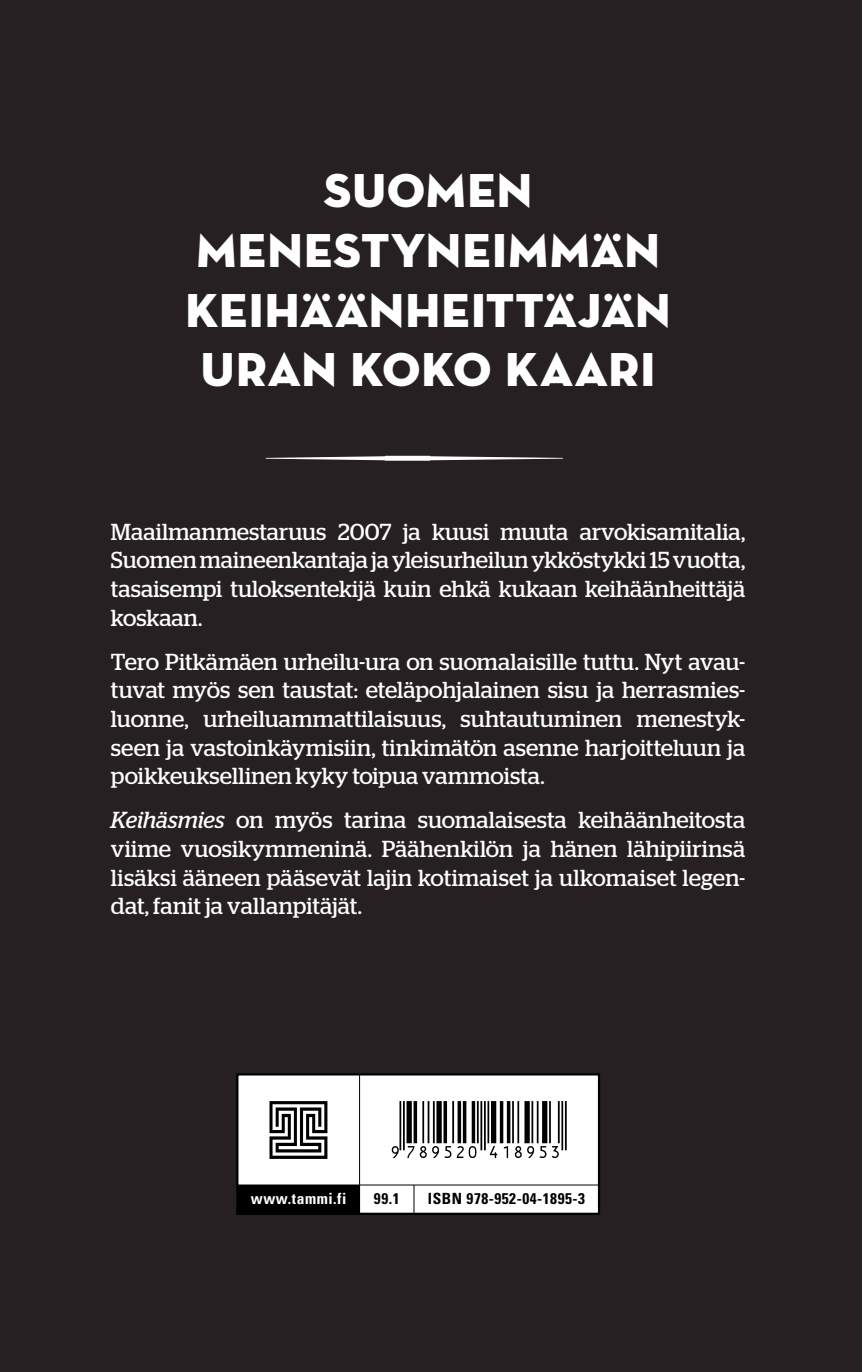
<style>
.page{position:relative;width:862px;height:1372px;background:#fff}
.page>*{position:absolute;margin:0;border:0;box-sizing:border-box;transform-origin:0 0}
.t1{font:48.6px/59.4px "Neutra Display Titling";letter-spacing:.02em;color:#fff;text-align:center}
.t2{font:23.18px/28.6px "Stag";color:#fff;text-align:justify}
.t3{font:700 condensed 15.53px "Univers LT Std";letter-spacing:.035em;color:#000}
.t4{font:700 condensed 15.53px "Univers LT Std";letter-spacing:.035em;color:#fff}
.s1{font-style:italic}
</style>
<div class="page">
<div style="left:0;top:0;width:861px;height:1371px;background:#262023"></div>
<div style="left:237px;top:1074px;width:361px;height:139px;background:#fff"></div>
<div style="left:236px;top:1073px;width:363px;height:141px;border:2px solid #000"></div>
<hr style="left:359px;top:1074px;width:1px;height:139px;background:#000">
<hr style="left:237px;top:1184px;width:361px;height:1px;background:#000">
<svg style="left:413px;top:1184px;width:1px;height:29px"></svg>
<div style="left:237px;top:1184px;width:122px;height:29px;background:#000"></div>
<svg style="left:269px;top:1101px;width:58px;height:57px"></svg>
<svg style="left:391px;top:1101px;width:168px;height:56px"></svg>
<hr style="left:564px;top:1100px;width:2px;height:50px;background:#000">
<hr style="left:561px;top:1100px;width:2px;height:50px;background:#000">
<svg style="left:265px;top:455px;width:298px;height:5px"></svg>
<h1 class="t1" style="left:185px;top:160px;width:486px">SUOMEN<br>MENESTYNEIMMÄN<br>KEIHÄÄNHEITTÄJÄN<br>URAN KOKO KAARI</h1>
<p class="t2" style="left:111px;top:517px;width:635px">Maailmanmestaruus 2007 ja kuusi muuta arvokisamitalia, Suomen maineenkantaja ja yleisurheilun ykköstykki 15 vuotta, tasaisempi tuloksentekijä kuin ehkä kukaan keihäänheittäjä koskaan.</p>
<p class="t2" style="left:111px;top:647px;width:635px">Tero Pitkämäen urheilu-ura on suomalaisille tuttu. Nyt avau&shy;tuvat myös sen taustat: eteläpohjalainen sisu ja herrasmies&shy;luonne, urheiluammattilaisuus, suhtautuminen menestyk&shy;seen ja vastoinkäymisiin, tinkimätön asenne harjoitteluun ja poikkeuksellinen kyky toipua vammoista.</p>
<p class="t2" style="left:111px;top:805px;width:635px"><span class="s1">Keihäsmies</span> on myös tarina suomalaisesta keihäänheitosta viime vuosikymmeninä. Päähenkilön ja hänen lähipiirinsä lisäksi ääneen pääsevät lajin kotimaiset ja ulkomaiset legen&shy;dat, fanit ja vallanpitäjät.</p>
<p class="t4" style="left:251px;top:1189px;width:97px">www.tammi.fi</p>
<p class="t3" style="left:374px;top:1189px;width:27px">99.1</p>
<p class="t3" style="left:427px;top:1189px;width:158px">ISBN 978-952-04-1895-3</p>
</div>
